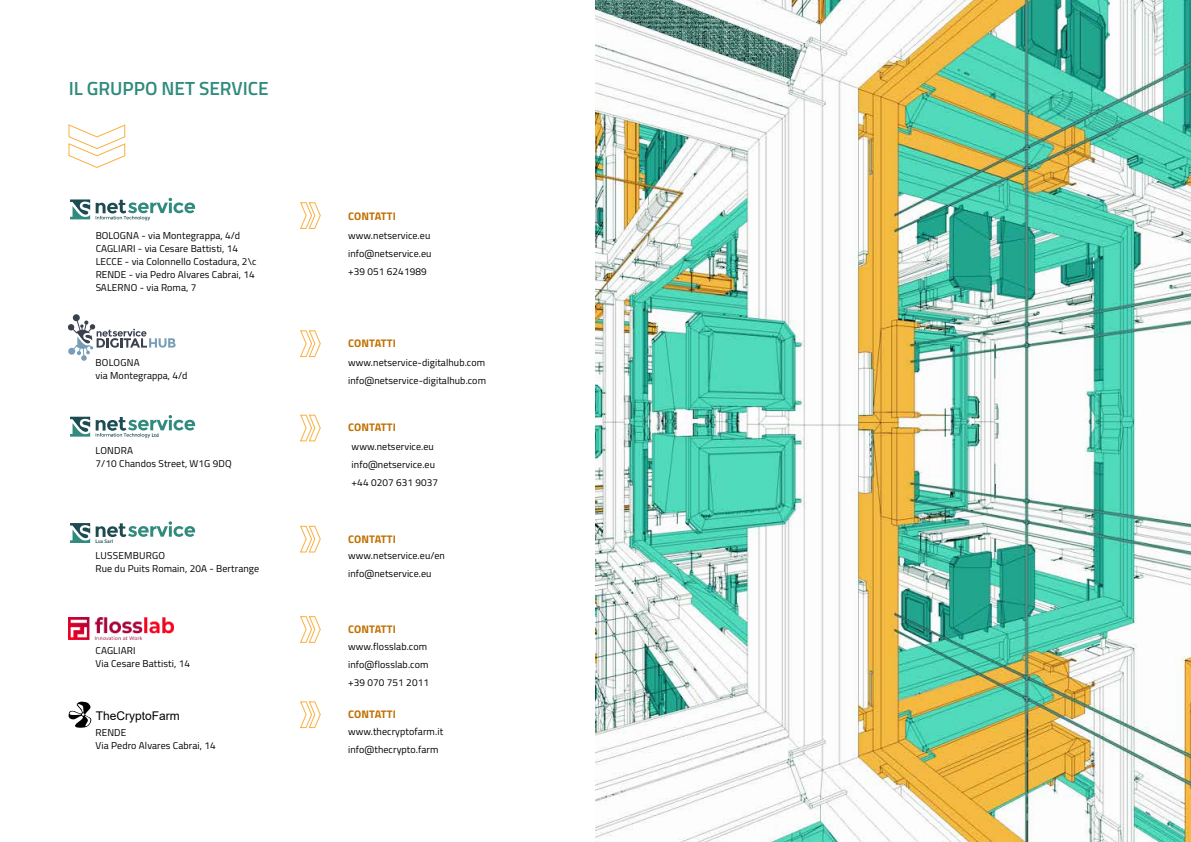
<style>
.page{position:relative;width:1191px;height:842px;background:#fff}
.page>*{position:absolute;margin:0;border:0;box-sizing:border-box;transform-origin:0 0}
.t1{font:600 19px "Titillium Web";color:#308a7d}
.t2{font:12px "Arial";color:#000}
.t3{font:700 11px "Titillium Web";letter-spacing:.01em;color:#bf7000}
.t4{font:10px/13px "Titillium Web";letter-spacing:.01em;color:#000}
.t5{font:700 4.9px "Lato";letter-spacing:.01em;color:#1c4c52}
</style>
<div class="page">
<svg style="left:70px;top:199px;width:20px;height:20px"></svg>
<svg style="left:96px;top:198px;width:99px;height:22px"></svg>
<div style="left:73px;top:314px;width:7px;height:7px;background:#3a404d;border-radius:50%"></div>
<svg style="left:70px;top:317px;width:106px;height:44px"></svg>
<svg style="left:68px;top:124px;width:58px;height:44px"></svg>
<svg style="left:300px;top:202px;width:21px;height:27px"></svg>
<svg style="left:300px;top:330px;width:21px;height:27px"></svg>
<svg style="left:300px;top:415px;width:21px;height:26px"></svg>
<svg style="left:300px;top:526px;width:21px;height:26px"></svg>
<svg style="left:300px;top:616px;width:21px;height:27px"></svg>
<svg style="left:300px;top:701px;width:21px;height:27px"></svg>
<svg style="left:70px;top:417px;width:20px;height:20px"></svg>
<svg style="left:96px;top:415px;width:99px;height:23px"></svg>
<img style="left:69px;top:618px;width:105px;height:21px">
<svg style="left:70px;top:523px;width:20px;height:20px"></svg>
<svg style="left:96px;top:521px;width:99px;height:16px"></svg>
<svg style="left:69px;top:701px;width:23px;height:27px"></svg>
<img style="left:595px;top:0;width:596px;height:842px">
<h1 class="t1" style="left:69px;top:74px;width:201px">IL GRUPPO NET SERVICE</h1>
<p class="t4" style="left:96px;top:228px;width:162px">BOLOGNA - via Montegrappa, 4/d<br>CAGLIARI - via Cesare Battisti, 14<br>LECCE - via Colonnello Costadura, 2\c<br>RENDE - via Pedro Alvares Cabrai, 14<br>SALERNO - via Roma, 7</p>
<p class="t3" style="left:348px;top:207px;width:49px">CONTATTI</p>
<p class="t4" style="left:348px;top:225px;width:85px;line-height:18px;text-align:justify">www.netservice.eu info@netservice.eu +39 051 6241989</p>
<p class="t3" style="left:348px;top:335px;width:49px">CONTATTI</p>
<p class="t4" style="left:96px;top:355px;width:93px">BOLOGNA<br>via Montegrappa, 4/d</p>
<p class="t4" style="left:348px;top:353px;width:139px;line-height:18px">www.netservice-digitalhub.com info@netservice-digitalhub.com</p>
<p class="t5" style="left:152px;top:432px;width:9px">Ltd</p>
<p class="t3" style="left:348px;top:418px;width:49px">CONTATTI</p>
<p class="t4" style="left:96px;top:443px;width:138px">LONDRA<br>7/10 Chandos Street, W1G 9DQ</p>
<p class="t4" style="left:351px;top:437px;width:88px;line-height:18px">www.netservice.eu info@netservice.eu +44 0207 631 9037</p>
<p class="t5" style="left:96px;top:538px;width:19px">Lux Sarl</p>
<p class="t3" style="left:348px;top:531px;width:49px">CONTATTI</p>
<p class="t4" style="left:96px;top:548px;width:165px">LUSSEMBURGO<br>Rue du Puits Romain, 20A - Bertrange</p>
<p class="t4" style="left:348px;top:545px;width:98px;line-height:18px">www.netservice.eu/en info@netservice.eu</p>
<p class="t3" style="left:348px;top:620px;width:49px">CONTATTI</p>
<p class="t4" style="left:96px;top:643px;width:96px">CAGLIARI<br>Via Cesare Battisti, 14</p>
<p class="t4" style="left:348px;top:637px;width:82px;line-height:18px">www.flosslab.com info@flosslab.com +39 070 751 2011</p>
<p class="t2" style="left:96px;top:707px;width:86px">TheCryptoFarm</p>
<p class="t3" style="left:348px;top:706px;width:49px">CONTATTI</p>
<p class="t4" style="left:96px;top:726px;width:122px">RENDE<br>Via Pedro Alvares Cabrai, 14</p>
<p class="t4" style="left:348px;top:722px;width:97px;line-height:18px">www.thecryptofarm.it info@thecrypto.farm</p>
</div>
